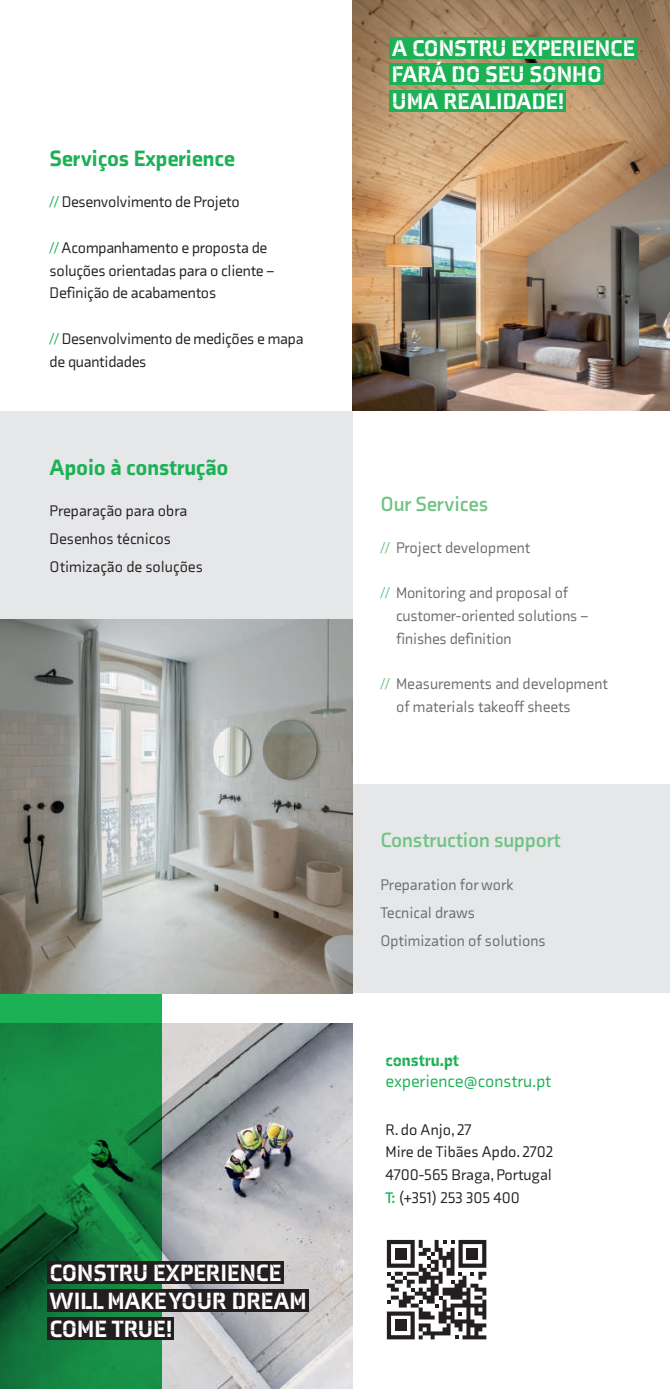
<style>
.page{position:relative;width:670px;height:1389px;background:#fff}
.page>*{position:absolute;margin:0;border:0;box-sizing:border-box;transform-origin:0 0}
.t1{font:900 24.15px/28px "Axia Stencil";color:#fff}
.t2{font:900 23.1px/26.9px "Axia Stencil";color:#fff}
.t3{font:900 22.75px "Axia";letter-spacing:-.005em;color:#1db156}
.t4{font:700 21px "Axia";letter-spacing:-.005em;color:#70c384}
.t5{font:17.5px "Axia";color:#1db156}
.t6{font:900 17.5px "Axia Stencil";color:#1db156}
.t7{font:15.75px/22.8px "Axia";letter-spacing:-.015em;color:#231f20}
.t8{font:15.75px/28px "Axia";color:#6c6d70}
.s1{color:#1db156}
.s2{color:#70c384}
.s3{font-weight:700;color:#1db156}
</style>
<div class="page">
<img style="left:161px;top:1023px;width:191px;height:366px">
<svg style="left:0;top:993px;width:161px;height:396px;background:#158441"></svg>
<div style="left:0;top:410px;width:352px;height:221px;background:#e6e7e9"></div>
<div style="left:347px;top:785px;width:323px;height:208px;background:#e6e7e9"></div>
<img style="left:0;top:619px;width:352px;height:374px">
<img style="left:352px;top:0;width:318px;height:410px">
<svg style="left:387px;top:1240px;width:99px;height:99px"></svg>
<div style="left:395px;top:1248px;width:12px;height:12px;background:#231f20"></div>
<div style="left:466px;top:1248px;width:12px;height:12px;background:#231f20"></div>
<div style="left:395px;top:1319px;width:12px;height:12px;background:#231f20"></div>
<div style="left:47px;top:1261px;width:237px;height:23px;background:#231f20"></div>
<div style="left:47px;top:1289px;width:262px;height:23px;background:#231f20"></div>
<div style="left:47px;top:1317px;width:127px;height:22px;background:#231f20"></div>
<div style="left:389px;top:37px;width:249px;height:21px;background:#1db156"></div>
<div style="left:389px;top:64px;width:215px;height:21px;background:#1db156"></div>
<div style="left:389px;top:90px;width:177px;height:22px;background:#1db156"></div>
<h3 class="t3" style="left:50px;top:144px;width:187px">Serviços Experience</h3>
<p class="t7" style="left:50px;top:191px;width:192px"><span class="s1">//</span> Desenvolvimento de Projeto</p>
<p class="t7" style="left:50px;top:236px;width:226px"><span class="s1">//</span> Acompanhamento e proposta de soluções orientadas para o cliente –<br>Definição de acabamentos</p>
<p class="t7" style="left:50px;top:327px;width:255px"><span class="s1">//</span> Desenvolvimento de medições e mapa de quantidades</p>
<h3 class="t3" style="left:50px;top:453px;width:180px">Apoio à construção</h3>
<p class="t7" style="left:50px;top:497px;width:155px;line-height:28px">Preparação para obra<br>Desenhos técnicos<br>Otimização de soluções</p>
<h1 class="t1" style="left:50px;top:1258px;width:259px">CONSTRU EXPERIENCE<br>WILL MAKE YOUR DREAM<br>COME TRUE!</h1>
<h2 class="t2" style="left:392px;top:34px;width:244px">A CONSTRU EXPERIENCE<br>FARÁ DO SEU SONHO<br>UMA REALIDADE!</h2>
<h3 class="t4" style="left:380px;top:491px;width:109px">Our Services</h3>
<p class="t8" style="left:380px;top:533px;width:151px"><span class="s2">//</span> Project development</p>
<p class="t8" style="left:380px;top:579px;width:189px"><span class="s2">//</span> Monitoring and proposal of</p>
<p class="t8" style="left:396px;top:604px;width:194px;line-height:22.8px">customer-oriented solutions – finishes definition</p>
<p class="t8" style="left:380px;top:670px;width:229px"><span class="s2">//</span> Measurements and development</p>
<p class="t8" style="left:396px;top:693px;width:176px">of materials takeoff sheets</p>
<h3 class="t4" style="left:380px;top:828px;width:182px">Construction support</h3>
<p class="t8" style="left:380px;top:871px;width:167px">Preparation for work<br>Tecnical draws<br>Optimization of solutions</p>
<p class="t6" style="left:385px;top:1049px;width:75px">constru.pt</p>
<p class="t5" style="left:385px;top:1071px;width:167px">experience@constru.pt</p>
<p class="t7" style="left:385px;top:1118px;width:169px">R. do Anjo, 27<br>Mire de Tibães Apdo. 2702<br>4700-565 Braga, Portugal<br><span class="s3">T:</span> (+351) 253 305 400</p>
</div>
